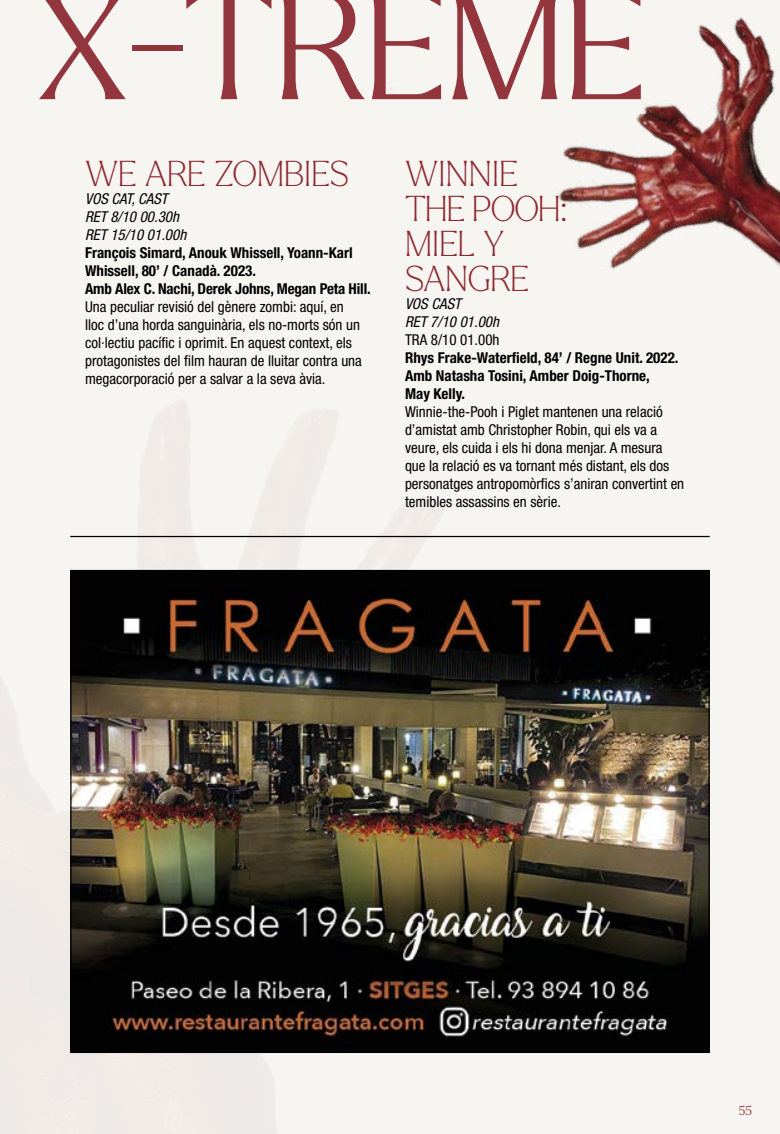
<style>
.page{position:relative;width:780px;height:1134px;background:#f7f5f2}
.page>*{position:absolute;margin:0;border:0;box-sizing:border-box;transform-origin:0 0}
.t1{font:300 150px "Larken";color:#8d2931}
.TITULO{font:100 35px/35px "Larken";letter-spacing:-.005em;color:#8d2931}
.Texto{font:condensed 15px/18px "Helvetica Neue LT Std";color:#000}
.AUTOR-DURACION{font:700 condensed 15px/18px "Helvetica Neue LT Std";color:#000}
.FICHA_TECNICA{font:italic condensed 15px "Helvetica Neue LT Std";color:#000}
.t2{font:300 12.5px "Larken";color:#8d2931}
</style>
<div class="page">
<img style="left:72px;top:572px;width:635px;height:479px">
<hr style="left:70px;top:536px;width:639px;height:1px;background:#000">
<img style="left:390px;top:17px;width:390px;height:252px">
<h1 class="t1" style="left:34px;top:-54px;width:613px">X-TREME</h1>
<p class="TITULO" style="left:85px;top:154px;width:266px">WE ARE ZOMBIES</p>
<p class="FICHA_TECNICA" style="left:85px;top:190px;width:84px">VOS CAT, CAST</p>
<p class="FICHA_TECNICA" style="left:85px;top:208px;width:95px">RET 8/10 00.30h</p>
<p class="FICHA_TECNICA" style="left:85px;top:226px;width:103px">RET 15/10 01.00h</p>
<p class="AUTOR-DURACION" style="left:85px;top:244px;width:287px">François Simard, Anouk Whissell, Yoann-Karl<br>Whissell, 80’ / Canadà. 2023.<br>Amb Alex C. Nachi, Derek Johns, Megan Peta Hill.</p>
<p class="Texto" style="left:85px;top:298px;width:278px">Una peculiar revisió del gènere zombi: aquí, en lloc d’una horda sanguinària, els no-morts són un col·lectiu pacífic i oprimit. En aquest context, els protagonistes del film hauran de lluitar contra una megacorporació per a salvar a la seva àvia.</p>
<p class="TITULO" style="left:405px;top:154px;width:164px">WINNIE<br>THE POOH:<br>MIEL Y<br>SANGRE</p>
<p class="FICHA_TECNICA" style="left:405px;top:295px;width:58px">VOS CAST</p>
<p class="FICHA_TECNICA" style="left:405px;top:313px;width:95px">RET 7/10 01.00h</p>
<p class="Texto" style="left:405px;top:331px;width:96px">TRA 8/10 01.00h</p>
<p class="AUTOR-DURACION" style="left:405px;top:349px;width:275px">Rhys Frake-Waterfield, 84’ / Regne Unit. 2022.<br>Amb Natasha Tosini, Amber Doig-Thorne,<br>May Kelly.</p>
<p class="Texto" style="left:405px;top:403px;width:281px">Winnie-the-Pooh i Piglet mantenen una relació d’amistat amb Christopher Robin, qui els va a veure, els cuida i els hi dona menjar. A mesura que la relació es va tornant més distant, els dos personatges antropomòrfics s’aniran convertint en temibles assassins en sèrie.</p>
<p class="t2" style="left:738px;top:1102px;width:15px">55</p>
</div>
